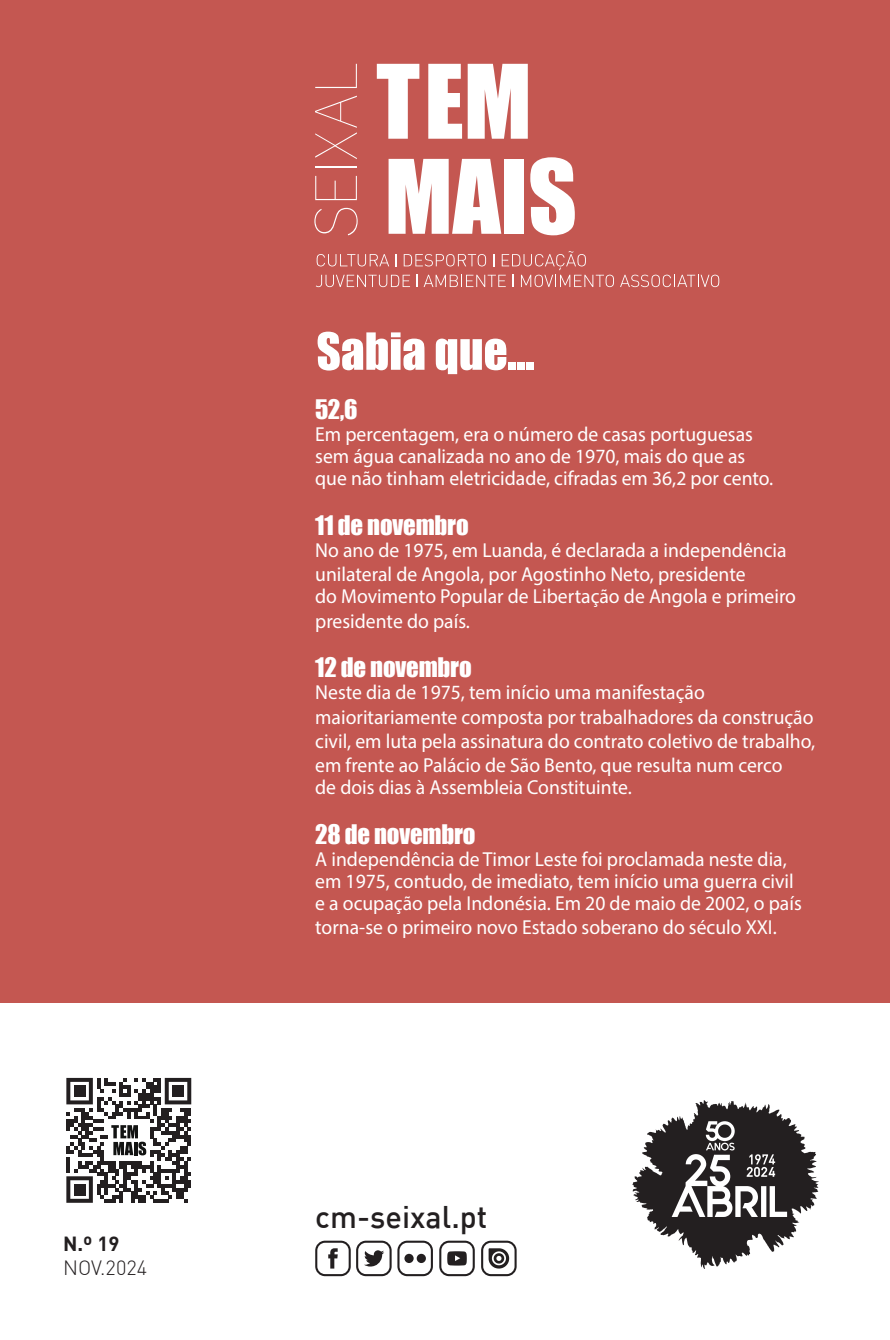
<style>
.page{position:relative;width:890px;height:1340px;background:#fff}
.page>*{position:absolute;margin:0;border:0;box-sizing:border-box;transform-origin:0 0}
.t1{font:500 30.6px "DIN";color:#231f20}
.t2{font:24.75px "Impact";letter-spacing:-.005em;color:#fff}
.t3{font:20.25px/24.3px "Myriad Pro";color:#fff}
.t4{font:300 20.25px "DIN";color:#231f20}
.t5{font:700 20.25px "DIN";color:#231f20}
</style>
<div class="page">
<div style="left:0;top:0;width:889px;height:1002px;background:#c45751"></div>
<svg style="left:428px;top:64px;width:99px;height:75px"></svg>
<svg style="left:377px;top:64px;width:42px;height:75px"></svg>
<svg style="left:388px;top:159px;width:113px;height:75px"></svg>
<div style="left:504px;top:159px;width:20px;height:75px;background:#fff"></div>
<svg style="left:530px;top:157px;width:44px;height:78px"></svg>
<svg style="left:314px;top:208px;width:43px;height:27px"></svg>
<svg style="left:315px;top:176px;width:42px;height:24px"></svg>
<hr style="left:315px;top:166px;width:42px;height:1px;background:#fff">
<svg style="left:315px;top:96px;width:42px;height:63px"></svg>
<svg style="left:315px;top:64px;width:42px;height:24px"></svg>
<svg style="left:316px;top:251px;width:298px;height:36px"></svg>
<svg style="left:620px;top:275px;width:99px;height:12px"></svg>
<svg style="left:315px;top:1240px;width:76px;height:36px"></svg>
<svg style="left:397px;top:1240px;width:36px;height:36px"></svg>
<svg style="left:439px;top:1240px;width:35px;height:36px"></svg>
<svg style="left:481px;top:1240px;width:35px;height:36px"></svg>
<svg style="left:632px;top:1100px;width:186px;height:168px"></svg>
<svg style="left:66px;top:1077px;width:125px;height:125px"></svg>
<svg style="left:317px;top:331px;width:107px;height:39px"></svg>
<svg style="left:435px;top:338px;width:71px;height:36px"></svg>
<div style="left:508px;top:362px;width:7px;height:8px;background:#fff"></div>
<div style="left:517px;top:362px;width:7px;height:8px;background:#fff"></div>
<div style="left:526px;top:362px;width:7px;height:8px;background:#fff"></div>
<p class="t5" style="left:63px;top:1229px;width:58px">N.º 19</p>
<p class="t4" style="left:63px;top:1255px;width:86px">NOV.2024</p>
<p class="t2" style="left:315px;top:390px;width:44px">52,6</p>
<p class="t3" style="left:315px;top:423px;width:459px;line-height:22.1px">Em percentagem, era o número de casas portuguesas sem água canalizada no ano de 1970, mais do que as que não tinham eletricidade, cifradas em 36,2 por cento.</p>
<p class="t2" style="left:315px;top:506px;width:155px">11 de novembro</p>
<p class="t3" style="left:315px;top:537px;width:473px">No ano de 1975, em Luanda, é declarada a independência unilateral de Angola, por Agostinho Neto, presidente</p>
<p class="t3" style="left:315px;top:584px;width:482px">do Movimento Popular de Libertação de Angola e primeiro presidente do país.</p>
<p class="t2" style="left:315px;top:648px;width:158px">12 de novembro</p>
<p class="t3" style="left:315px;top:680px;width:501px">Neste dia de 1975, tem início uma manifestação maioritariamente composta por trabalhadores da construção civil, em luta pela assinatura do contrato coletivo de trabalho, em frente ao Palácio de São Bento, que resulta num cerco</p>
<p class="t3" style="left:315px;top:775px;width:318px">de dois dias à Assembleia Constituinte.</p>
<p class="t2" style="left:315px;top:814px;width:162px">28 de novembro</p>
<p class="t3" style="left:315px;top:847px;width:488px;line-height:22.1px">A independência de Timor Leste foi proclamada neste dia, em 1975, contudo, de imediato, tem início uma guerra civil e a ocupação pela Indonésia. Em 20 de maio de 2002, o país</p>
<p class="t3" style="left:315px;top:915px;width:463px">torna-se o primeiro novo Estado soberano do século XXI.</p>
<h1 class="t1" style="left:315px;top:1197px;width:173px">cm-seixal.pt</h1>
</div>
